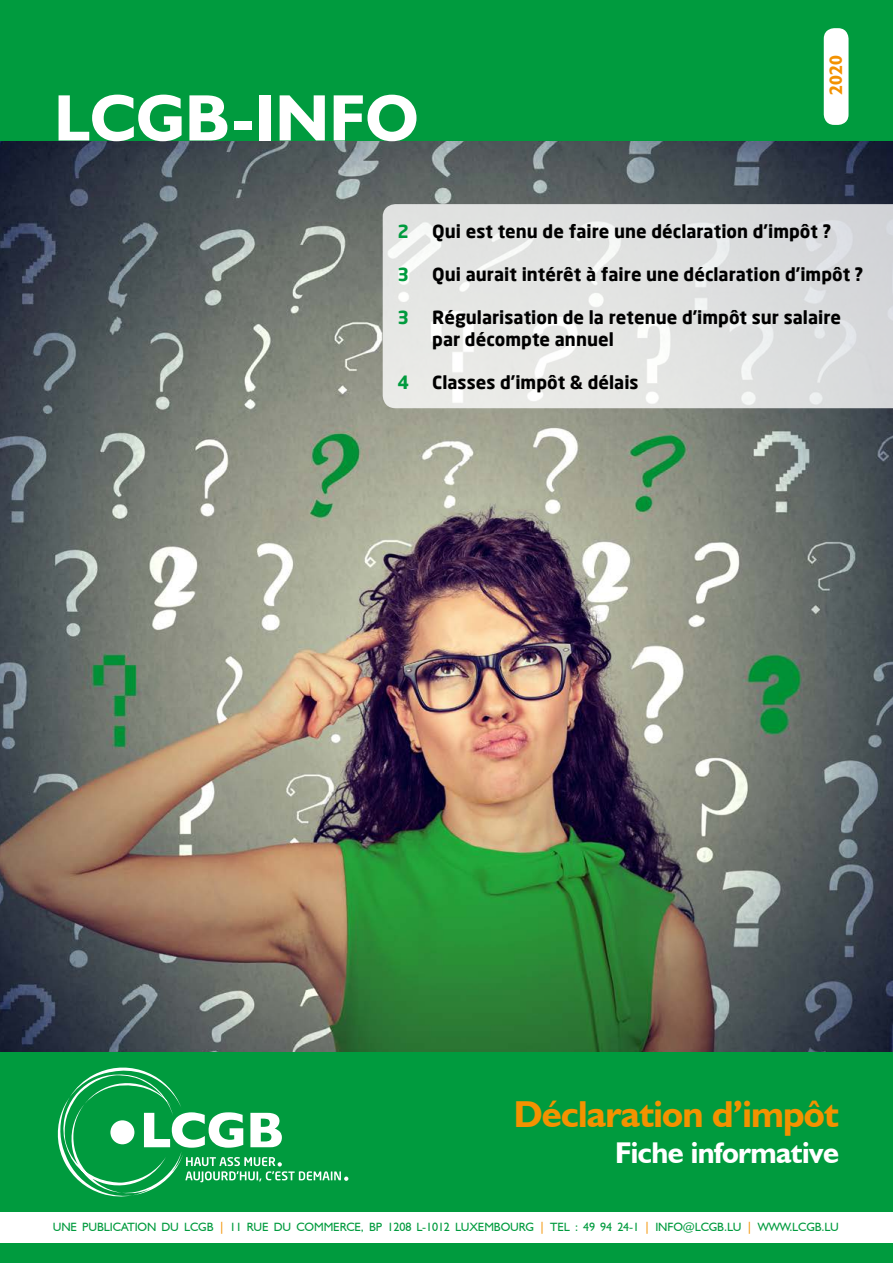
<style>
.page{position:relative;width:893px;height:1263px;background:#fff}
.page>*{position:absolute;margin:0;border:0;box-sizing:border-box;transform-origin:0 0}
.t1{font:700 66px "Humanist 521 BT";color:#fff}
.t2{font:700 37.5px "Humanist 521 BT";letter-spacing:-.02em;color:#f39200}
.t3{font:700 30px "Humanist 521 BT";letter-spacing:-.02em;color:#fff}
.t4{font:700 18px/21.6px "Neo Sans";color:#000}
.t5{font:700 18px "Humanist 521 BT";color:#f39200}
.t6{font:700 18px "Neo Sans";color:#009b3e}
.t7{font:12px "Humanist 521 BT";letter-spacing:-.01em;color:#009b3e}
.s1{color:#f39200}
</style>
<div class="page">
<img style="left:0;top:140px;width:893px;height:912px">
<div style="left:0;top:0;width:893px;height:140px;background:#009b3e"></div>
<div style="left:824px;top:28px;width:24px;height:97px;background:#fff;border-radius:11px"></div>
<div style="left:0;top:1052px;width:893px;height:211px;background:#009b3e"></div>
<div style="left:0;top:1212px;width:893px;height:30px;background:#fff"></div>
<svg style="left:58px;top:1067px;width:290px;height:129px"></svg>
<svg style="left:383px;top:204px;width:510px;height:204px;background:#e1e3e2"></svg>
<h1 class="t1" style="left:54px;top:77px;width:366px">LCGB-INFO</h1>
<p class="t5" style="left:825px;top:95px;width:41px;rotate:-90deg">2020</p>
<p class="t6" style="left:398px;top:220px;width:13px">2</p>
<p class="t6" style="left:398px;top:263px;width:13px">3</p>
<p class="t6" style="left:398px;top:306px;width:13px">3</p>
<p class="t6" style="left:398px;top:371px;width:13px">4</p>
<p class="t4" style="left:432px;top:220px;width:401px">Qui est tenu de faire une déclaration d’impôt ?</p>
<p class="t4" style="left:432px;top:263px;width:433px">Qui aurait intérêt à faire une déclaration d’impôt ?</p>
<p class="t4" style="left:432px;top:306px;width:410px">Régularisation de la retenue d’impôt sur salaire par décompte annuel</p>
<p class="t4" style="left:432px;top:371px;width:208px">Classes d’impôt &amp; délais</p>
<h2 class="t2" style="left:514px;top:1091px;width:327px">Déclaration d’impôt</h2>
<h3 class="t3" style="left:615px;top:1134px;width:225px">Fiche informative</h3>
<p class="t7" style="left:53px;top:1219px;width:788px">UNE PUBLICATION DU LCGB <span class="s1">|</span> 11 RUE DU COMMERCE, BP 1208 L-1012 LUXEMBOURG <span class="s1">|</span> TEL : 49 94 24-1 <span class="s1">|</span> INFO@LCGB.LU <span class="s1">|</span> WWW.LCGB.LU</p>
</div>
